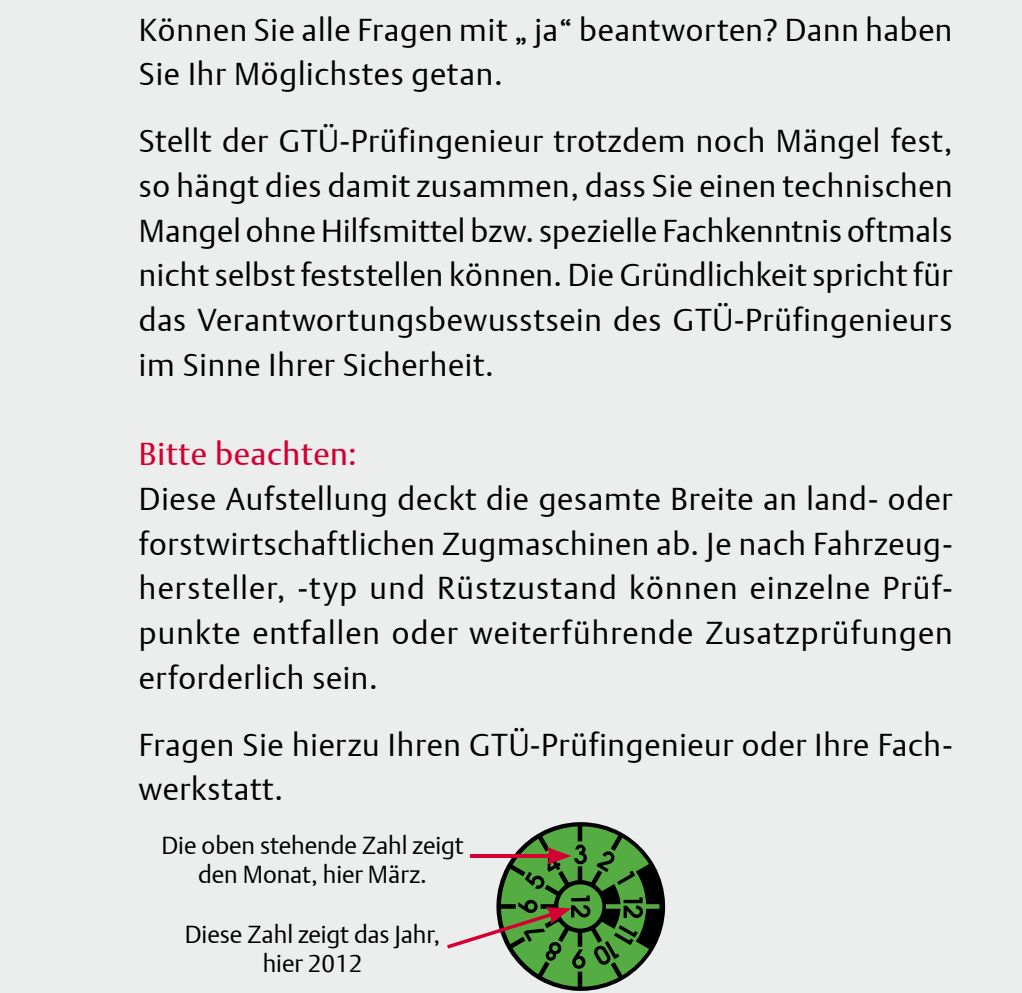
<style>
.page{position:relative;width:1022px;height:993px;background:#fff}
.page>*{position:absolute;margin:0;border:0;box-sizing:border-box;transform-origin:0 0}
.t1{font:31.5px/44.8px "DTL Argo T Light";letter-spacing:.025em;color:#000}
.t2{font:31.5px "DTL Argo T";letter-spacing:.025em;color:#d40032}
.t3{font:24.5px/29.4px "DTL Argo T Light";color:#000;text-align:center}
</style>
<div class="page">
<div style="left:0;top:0;width:1022px;height:992px;background:#eceded"></div>
<svg style="left:447px;top:822px;width:218px;height:168px"></svg>
<p class="t1" style="left:139px;top:7px;width:815px">Können Sie alle Fragen mit „ ja“ beantworten? Dann haben<br>Sie Ihr Möglichstes getan.</p>
<p class="t1" style="left:139px;top:118px;width:815px;text-align:justify">Stellt der GTÜ-Prüfingenieur trotzdem noch Mängel fest, so hängt dies damit zusammen, dass Sie einen technischen Mangel ohne Hilfsmittel bzw. spezielle Fachkenntnis oftmals nicht selbst feststellen können. Die Gründlichkeit spricht für das Verantwortungsbewusstsein des GTÜ-Prüfingenieurs im Sinne Ihrer Sicherheit.</p>
<p class="t2" style="left:139px;top:435px;width:220px">Bitte beachten:</p>
<p class="t1" style="left:139px;top:476px;width:815px;text-align:justify">Diese Aufstellung deckt die gesamte Breite an land- oder forstwirtschaftlichen Zugmaschinen ab. Je nach Fahrzeug&shy;hersteller, -typ und Rüstzustand können einzelne Prüf&shy;punkte entfallen oder weiterführende Zusatzprüfungen erforderlich sein.</p>
<p class="t1" style="left:139px;top:721px;width:815px">Fragen Sie hierzu Ihren GTÜ-Prüfingenieur oder Ihre Fach&shy;werkstatt.</p>
<p class="t3" style="left:161px;top:829px;width:304px">Die oben stehende Zahl zeigt den Monat, hier März.</p>
<p class="t3" style="left:185px;top:918px;width:257px">Diese Zahl zeigt das Jahr, hier 2012</p>
</div>
